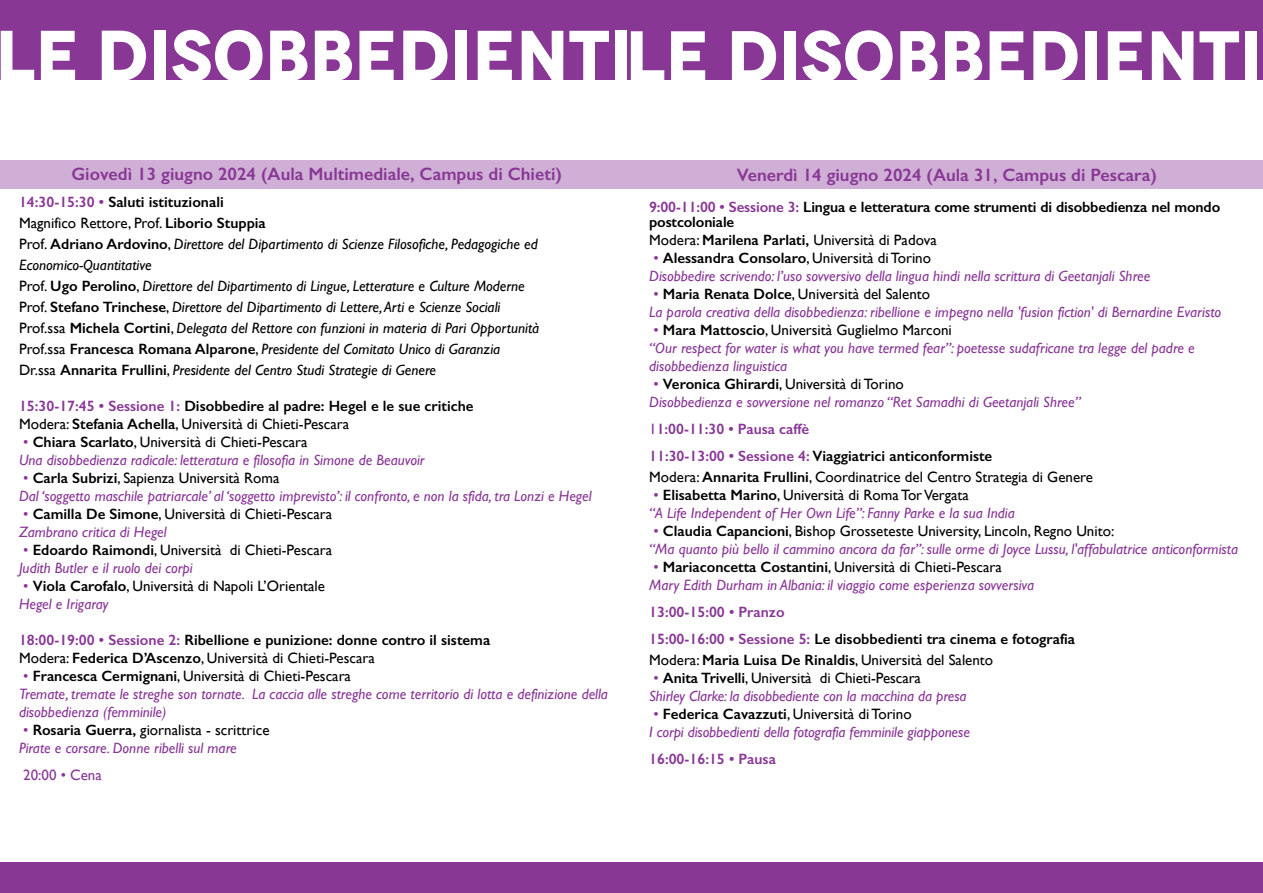
<style>
.page{position:relative;width:1263px;height:893px;background:#fff}
.page>*{position:absolute;margin:0;border:0;box-sizing:border-box;transform-origin:0 0}
.t1{font:700 71.7px "Novecento";color:#fff}
.t2{font:600 18px "Gill Sans";color:#883795}
.t3{font:italic 15px/18px "Gill Sans";color:#883795}
.t4{font:italic 15px/21px "Gill Sans";color:#000001}
.t5{font:600 15px/18px "Gill Sans";color:#000001}
.t6{font:15px/18px "Gill Sans";color:#000001}
.t7{font:600 15px/27px "Gill Sans";color:#883795}
.t8{font:15px "Gill Sans";color:#883795}
.s1{font-weight:600;font-style:normal;color:#883795}
.s2{font-weight:600;font-style:normal}
.s3{font-style:normal}
.s4{color:#883795}
.s5{font-weight:400}
.s6{font-weight:600;font-style:normal;color:#000001}
.s7{font-style:normal;color:#000001}
.s8{font-weight:600}
.s9{font-style:italic;color:#883795}
.s10{color:#000001}
</style>
<div class="page">
<div style="left:0;top:160px;width:1263px;height:29px;background:#cfafd5"></div>
<div style="left:0;top:0;width:1263px;height:80px;background:#883795"></div>
<div style="left:0;top:863px;width:1263px;height:30px;background:#883795"></div>
<h1 class="t1" style="left:-5px;top:11px;width:1268px">Le DISOBBEDIENTILe DISOBBEDIENTI</h1>
<p class="t2" style="left:72px;top:163px;width:492px">Giovedì 13 giugno 2024 (Aula Multimediale, Campus di Chieti)</p>
<p class="t4" style="left:19px;top:191px;width:522px"><span class="s1">14:30-15:30 •</span> <span class="s2">Saluti istituzionali<br></span><span class="s3">Magnifico Rettore, Prof.</span> <span class="s2">Liborio Stuppia<br></span><span class="s3">Prof.</span> <span class="s2">Adriano Ardovino</span><span class="s3">,</span> Direttore del Dipartimento di Scienze Filosofiche, Pedagogiche ed Economico-Quantitative<br><span class="s3">Prof.</span> <span class="s2">Ugo Perolino</span><span class="s3">,</span> Direttore del Dipartimento di Lingue, Letterature e Culture Moderne <span class="s3">Prof.</span> <span class="s2">Stefano Trinchese</span><span class="s3">,</span> Direttore del Dipartimento di Lettere, Arti e Scienze Sociali <span class="s3">Prof.ssa</span> <span class="s2">Michela Cortini</span><span class="s3">,</span> Delegata del Rettore con funzioni in materia di Pari Opportunità <span class="s3">Prof.ssa</span> <span class="s2">Francesca Romana Alparone</span><span class="s3">,</span> Presidente del Comitato Unico di Garanzia <span class="s3">Dr.ssa</span> <span class="s2">Annarita Frullini</span><span class="s3">,</span> Presidente del Centro Studi Strategie di Genere</p>
<p class="t5" style="left:19px;top:397px;width:456px"><span class="s4">15:30-17:45 • Sessione 1:</span> Disobbedire al padre: Hegel e le sue critiche<br><span class="s5">Modera:</span> Stefania Achella<span class="s5">, Università di Chieti-Pescara</span></p>
<p class="t3" style="left:19px;top:433px;width:407px"><span class="s3">•</span> <span class="s6">Chiara Scarlato</span><span class="s7">, Università di Chieti-Pescara<br></span>Una disobbedienza radicale: letteratura e filosofia in Simone de Beauvoir</p>
<p class="t3" style="left:19px;top:469px;width:574px"><span class="s3">•</span> <span class="s6">Carla Subrizi</span><span class="s7">, Sapienza Università Roma<br></span>Dal ‘soggetto maschile patriarcale’ al ‘soggetto imprevisto’: il confronto, e non la sfida, tra Lonzi e Hegel</p>
<p class="t6" style="left:19px;top:505px;width:315px"><span class="s4">•</span> <span class="s8">Camilla De Simone</span>, Università di Chieti-Pescara<br><span class="s9">Zambrano critica di Hegel</span></p>
<p class="t3" style="left:19px;top:541px;width:315px"><span class="s3">•</span> <span class="s6">Edoardo Raimondi</span><span class="s7">, Università di Chieti-Pescara<br></span>Judith Butler e il ruolo dei corpi</p>
<p class="t6" style="left:19px;top:577px;width:307px"><span class="s4">•</span> <span class="s8">Viola Carofalo</span>, Università di Napoli L’Orientale<br><span class="s9">Hegel e Irigaray</span></p>
<p class="t5" style="left:19px;top:631px;width:473px"><span class="s4">18:00-19:00 • Sessione 2:</span> Ribellione e punizione: donne contro il sistema<br><span class="s5">Modera:</span> Federica D’Ascenzo<span class="s5">, Università di Chieti-Pescara</span></p>
<p class="t3" style="left:19px;top:667px;width:590px"><span class="s3">•</span> <span class="s6">Francesca Cermignani</span><span class="s7">, Università di Chieti-Pescara<br></span>Tremate, tremate le streghe son tornate. La caccia alle streghe come territorio di lotta e definizione della disobbedienza (femminile)</p>
<p class="t3" style="left:19px;top:721px;width:252px"><span class="s3">•</span> <span class="s6">Rosaria Guerra,</span> <span class="s7">giornalista - scrittrice<br></span>Pirate e corsare. Donne ribelli sul mare</p>
<p class="t8" style="left:23px;top:766px;width:80px">20:00 • Cena</p>
<p class="t2" style="left:737px;top:164px;width:421px">Venerdì 14 giugno 2024 (Aula 31, Campus di Pescara)</p>
<p class="t5" style="left:649px;top:199px;width:573px;line-height:15px"><span class="s4">9:00-11:00 • Sessione 3:</span> Lingua e letteratura come strumenti di disobbedienza nel mondo postcoloniale</p>
<p class="t6" style="left:649px;top:231px;width:289px">Modera: <span class="s8">Marilena Parlati,</span> Università di Padova</p>
<p class="t3" style="left:649px;top:249px;width:503px"><span class="s3">•</span> <span class="s6">Alessandra Consolaro</span><span class="s7">, Università di Torino<br></span>Disobbedire scrivendo: l’uso sovversivo della lingua hindi nella scrittura di Geetanjali Shree</p>
<p class="t3" style="left:649px;top:285px;width:574px"><span class="s3">•</span> <span class="s6">Maria Renata Dolce</span><span class="s7">, Università del Salento<br></span>La parola creativa della disobbedienza: ribellione e impegno nella 'fusion fiction' di Bernardine Evaristo</p>
<p class="t3" style="left:649px;top:321px;width:547px"><span class="s3">•</span> <span class="s6">Mara Mattoscio</span><span class="s7">, Università Guglielmo Marconi<br></span>“Our respect for water is what you have termed fear”: poetesse sudafricane tra legge del padre e disobbedienza linguistica</p>
<p class="t3" style="left:649px;top:375px;width:433px"><span class="s3">•</span> <span class="s6">Veronica Ghirardi</span><span class="s7">, Università di Torino<br></span>Disobbedienza e sovversione nel romanzo “Ret Samadhi di Geetanjali Shree”</p>
<p class="t7" style="left:649px;top:415px;width:345px"><span class="s5">1</span>1:00-11:30 • Pausa caffè<br>11:30-13:00 • Sessione 4: <span class="s10">Viaggiatrici anticonformiste</span></p>
<p class="t6" style="left:649px;top:468px;width:445px">Modera: <span class="s8">Annarita Frullini</span>, Coordinatrice del Centro Strategia di Genere</p>
<p class="t3" style="left:649px;top:486px;width:367px"><span class="s3">•</span> <span class="s6">Elisabetta Marino</span><span class="s7">, Università di Roma Tor Vergata<br></span>“A Life Independent of Her Own Life”: Fanny Parke e la sua India</p>
<p class="t3" style="left:649px;top:522px;width:590px"><span class="s3">•</span> <span class="s6">Claudia Capancioni</span><span class="s7">, Bishop Grosseteste University, Lincoln, Regno Unito:<br></span>“Ma quanto più bello il cammino ancora da far”: sulle orme di Joyce Lussu, l'affabulatrice anticonformista</p>
<p class="t3" style="left:649px;top:558px;width:387px"><span class="s3">•</span> <span class="s6">Mariaconcetta Costantini</span><span class="s7">, Università di Chieti-Pescara<br></span>Mary Edith Durham in Albania: il viaggio come esperienza sovversiva</p>
<p class="t7" style="left:649px;top:598px;width:428px">13:00-15:00 • Pranzo<br>15:00-16:00 • Sessione 5: <span class="s10">Le disobbedienti tra cinema e fotografia</span></p>
<p class="t6" style="left:649px;top:651px;width:346px">Modera: <span class="s8">Maria Luisa De Rinaldis</span>, Università del Salento</p>
<p class="t3" style="left:649px;top:669px;width:319px"><span class="s3">•</span> <span class="s6">Anita Trivelli</span><span class="s7">, Università di Chieti-Pescara<br></span>Shirley Clarke: la disobbediente con la macchina da presa</p>
<p class="t3" style="left:649px;top:705px;width:322px"><span class="s3">•</span> <span class="s6">Federica Cavazzuti</span><span class="s7">, Università di Torino<br></span>I corpi disobbedienti della fotografia femminile giapponese</p>
<p class="t7" style="left:649px;top:745px;width:128px">16:00-16:15 • Pausa</p>
</div>
